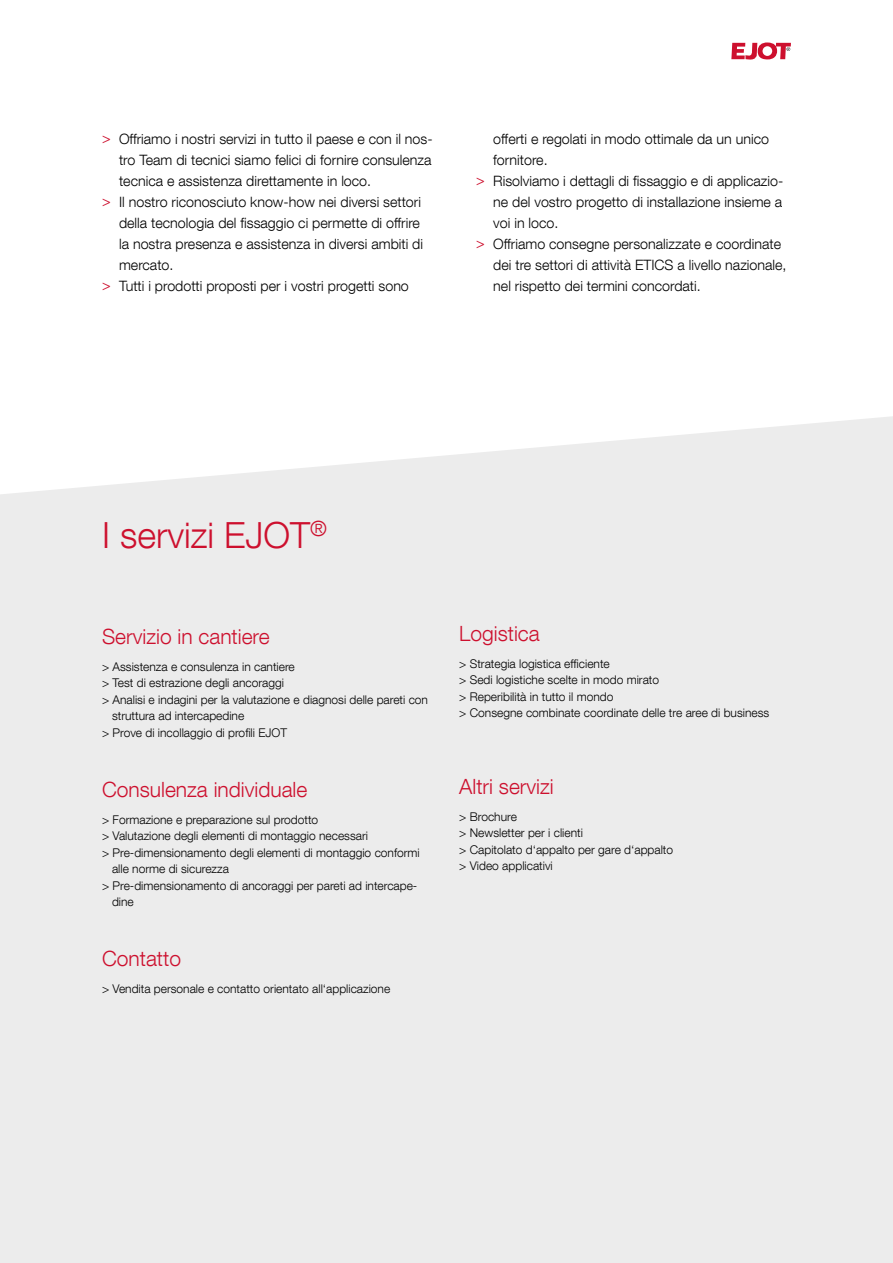
<style>
.page{position:relative;width:893px;height:1263px;background:#fff}
.page>*{position:absolute;margin:0;border:0;box-sizing:border-box;transform-origin:0 0}
.t1{font:300 36px "Helvetica Neue LT Com";color:#cd102e}
.t2{font:300 21px "Helvetica Neue LT Com";color:#cd102e}
.t3{font:300 14.25px "Helvetica Neue LT Com";color:#000}
.t4{font:300 12px/16.5px "Helvetica Neue LT Com";color:#000}
.s1{font-weight:400;color:#cd102e}
</style>
<div class="page">
<svg style="left:731px;top:42px;width:60px;height:18px"></svg>
<div style="left:0;top:413px;width:893px;height:850px;background:#ececec"></div>
<svg style="left:0;top:413px;width:893px;height:81px;fill:#fff"></svg>
<p class="t3" style="left:102px;top:130px;width:332px"><span class="s1">&gt;</span> Offriamo i nostri servizi in tutto il paese e con il nos-</p>
<p class="t3" style="left:119px;top:151px;width:314px">tro Team di tecnici siamo felici di fornire consulenza</p>
<p class="t3" style="left:119px;top:172px;width:254px">tecnica e assistenza direttamente in loco.</p>
<p class="t3" style="left:102px;top:193px;width:320px"><span class="s1">&gt;</span> Il nostro riconosciuto know-how nei diversi settori</p>
<p class="t3" style="left:119px;top:214px;width:302px">della tecnologia del fissaggio ci permette di offrire</p>
<p class="t3" style="left:119px;top:235px;width:306px">la nostra presenza e assistenza in diversi ambiti di</p>
<p class="t3" style="left:119px;top:256px;width:56px">mercato.</p>
<p class="t3" style="left:102px;top:277px;width:308px"><span class="s1">&gt;</span> Tutti i prodotti proposti per i vostri progetti sono</p>
<p class="t3" style="left:493px;top:130px;width:277px">offerti e regolati in modo ottimale da un unico</p>
<p class="t3" style="left:493px;top:151px;width:56px">fornitore.</p>
<p class="t3" style="left:476px;top:172px;width:309px"><span class="s1">&gt;</span> Risolviamo i dettagli di fissaggio e di applicazio-</p>
<p class="t3" style="left:493px;top:193px;width:291px">ne del vostro progetto di installazione insieme a</p>
<p class="t3" style="left:493px;top:214px;width:67px">voi in loco.</p>
<p class="t3" style="left:476px;top:235px;width:306px"><span class="s1">&gt;</span> Offriamo consegne personalizzate e coordinate</p>
<p class="t3" style="left:493px;top:256px;width:295px">dei tre settori di attività ETICS a livello nazionale,</p>
<p class="t3" style="left:493px;top:277px;width:209px">nel rispetto dei termini concordati.</p>
<h1 class="t1" style="left:102px;top:513px;width:226px">I servizi EJOT<sup>®</sup></h1>
<h2 class="t2" style="left:102px;top:623px;width:169px">Servizio in cantiere</h2>
<p class="t4" style="left:102px;top:658px;width:194px">&gt; Assistenza e consulenza in cantiere</p>
<p class="t4" style="left:102px;top:674px;width:183px">&gt; Test di estrazione degli ancoraggi</p>
<p class="t4" style="left:102px;top:691px;width:327px">&gt; Analisi e indagini per la valutazione e diagnosi delle pareti con</p>
<p class="t4" style="left:112px;top:707px;width:134px">struttura ad intercapedine</p>
<p class="t4" style="left:102px;top:724px;width:187px">&gt; Prove di incollaggio di profili EJOT</p>
<h2 class="t2" style="left:102px;top:776px;width:207px">Consulenza individuale</h2>
<p class="t4" style="left:102px;top:811px;width:218px">&gt; Formazione e preparazione sul prodotto</p>
<p class="t4" style="left:102px;top:827px;width:267px">&gt; Valutazione degli elementi di montaggio necessari</p>
<p class="t4" style="left:102px;top:844px;width:319px">&gt; Pre-dimensionamento degli elementi di montaggio conformi</p>
<p class="t4" style="left:112px;top:860px;width:118px">alle norme di sicurezza</p>
<p class="t4" style="left:102px;top:877px;width:317px">&gt; Pre-dimensionamento di ancoraggi per pareti ad intercape-</p>
<p class="t4" style="left:112px;top:893px;width:23px">dine</p>
<h2 class="t2" style="left:102px;top:946px;width:80px">Contatto</h2>
<p class="t4" style="left:102px;top:980px;width:290px">&gt; Vendita personale e contatto orientato all‘applicazione</p>
<h2 class="t2" style="left:459px;top:620px;width:82px">Logistica</h2>
<p class="t4" style="left:459px;top:655px;width:311px">&gt; Strategia logistica efficiente<br>&gt; Sedi logistiche scelte in modo mirato<br>&gt; Reperibilità in tutto il mondo<br>&gt; Consegne combinate coordinate delle tre aree di business</p>
<h2 class="t2" style="left:459px;top:773px;width:96px">Altri servizi</h2>
<p class="t4" style="left:459px;top:808px;width:215px">&gt; Brochure<br>&gt; Newsletter per i clienti<br>&gt; Capitolato d‘appalto per gare d‘appalto &gt; Video applicativi</p>
</div>
